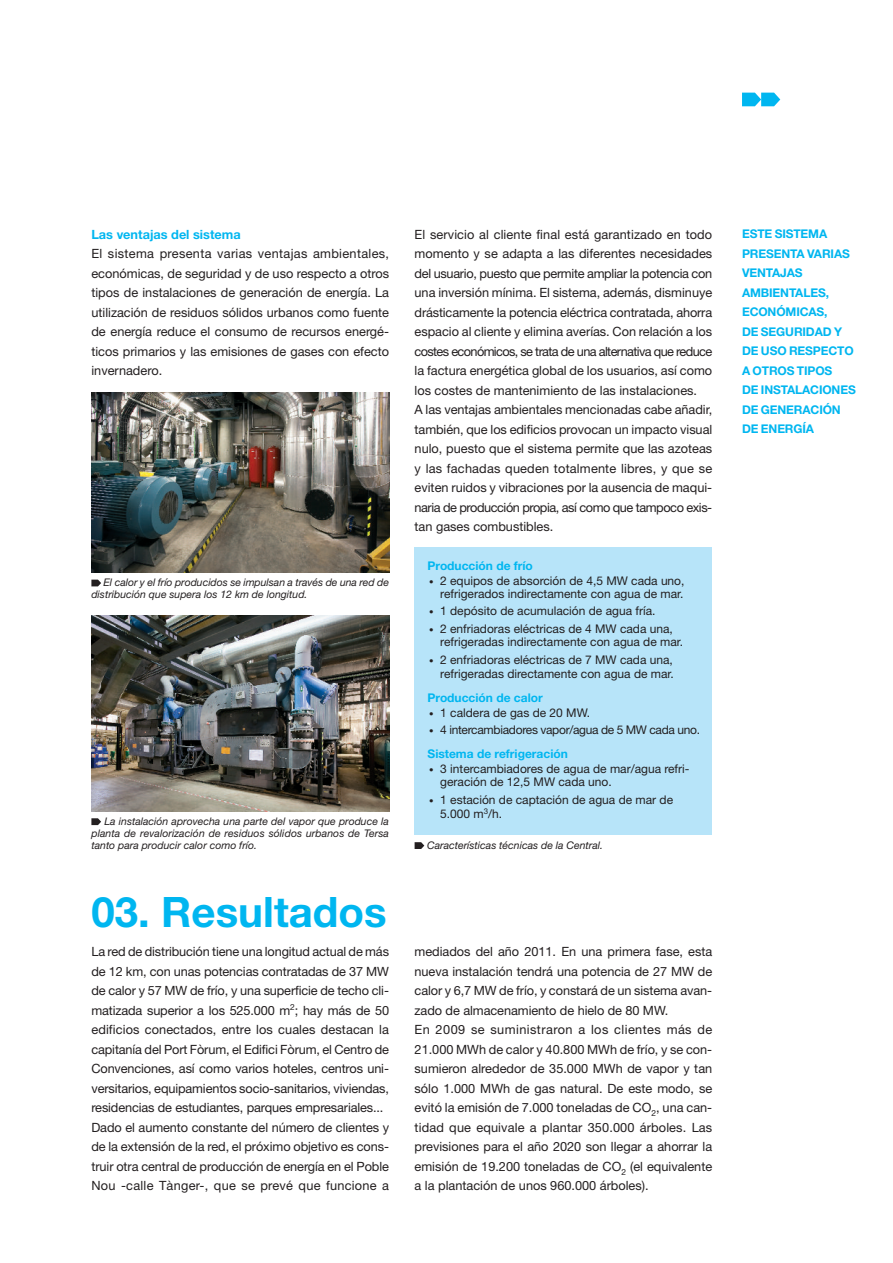
<style>
.page{position:relative;width:893px;height:1263px;background:#fff}
.page>*{position:absolute;margin:0;border:0;box-sizing:border-box;transform-origin:0 0}
.t1{font:700 42px "Helvetica Neue";color:#00b6f0}
.t2{font:12.75px/19.5px "Helvetica Neue";letter-spacing:-.005em;color:#231f20}
.t3{font:700 12.75px "Helvetica Neue";color:#00b6f0}
.t4{font:12px/13.5px "Helvetica Neue";color:#231f20}
.t5{font:700 12px/19.5px "Helvetica Neue";letter-spacing:-.01em;color:#00b6f0}
.t6{font:12px/24px "Helvetica Neue";letter-spacing:-.025em;color:#231f20}
.t7{font:italic 10.5px/12px "Helvetica Neue";color:#231f20}
.s1{font-size:9px}
.s2{font-weight:700;color:#00b6f0}
</style>
<div class="page">
<div style="left:415px;top:548px;width:297px;height:287px;background:#b7e4f9"></div>
<svg style="left:742px;top:93px;width:38px;height:13px"></svg>
<svg style="left:91px;top:580px;width:10px;height:6px"></svg>
<svg style="left:415px;top:842px;width:9px;height:7px"></svg>
<svg style="left:91px;top:818px;width:10px;height:7px"></svg>
<img style="left:91px;top:392px;width:298px;height:181px">
<img style="left:91px;top:615px;width:298px;height:197px">
<p class="t3" style="left:91px;top:230px;width:151px">Las ventajas del sistema</p>
<p class="t2" style="left:91px;top:245px;width:299px;text-align:justify">El sistema presenta varias ventajas ambientales, económicas, de seguridad y de uso respecto a otros tipos de instalaciones de generación de energía. La utilización de residuos sólidos urbanos como fuente de energía reduce el consumo de recursos energé&shy;ticos primarios y las emisiones de gases con efecto invernadero.</p>
<p class="t7" style="left:91px;top:578px;width:299px;text-indent:12px">El calor y el frío producidos se impulsan a través de una red de distribución que supera los 12 km de longitud.</p>
<p class="t7" style="left:91px;top:816px;width:299px;text-align:justify;text-indent:13px">La instalación aprovecha una parte del vapor que produce la planta de revalorización de residuos sólidos urbanos de Tersa tanto para producir calor como frío.</p>
<h1 class="t1" style="left:91px;top:896px;width:297px">03. Resultados</h1>
<p class="t2" style="left:91px;top:943px;width:299px">La red de distribución tiene una longitud actual de más de 12 km, con unas potencias contratadas de 37 MW de calor y 57 MW de frío, y una superficie de techo cli&shy;matizada superior a los 525.000 m<sup>2</sup>; hay más de 50 edificios conectados, entre los cuales destacan la capitanía del Port Fòrum, el Edifici Fòrum, el Centro de Convenciones, así como varios hoteles, centros uni&shy;versitarios, equipamientos socio-sanitarios, viviendas, residencias de estudiantes, parques empresariales...<br>Dado el aumento constante del número de clientes y de la extensión de la red, el próximo objetivo es cons&shy;truir otra central de producción de energía en el Poble Nou -calle Tànger-, que se prevé que funcione a</p>
<p class="t2" style="left:415px;top:226px;width:299px">El servicio al cliente final está garantizado en todo momento y se adapta a las diferentes necesidades del usuario, puesto que permite ampliar la potencia con una inversión mínima. El sistema, además, disminuye drásticamente la potencia eléctrica contratada, ahorra espacio al cliente y elimina averías. Con relación a los costes económicos, se trata de una alternativa que reduce la factura energética global de los usuarios, así como los costes de mantenimiento de las instalaciones.<br>A las ventajas ambientales mencionadas cabe añadir, también, que los edificios provocan un impacto visual nulo, puesto que el sistema permite que las azoteas y las fachadas queden totalmente libres, y que se eviten ruidos y vibraciones por la ausencia de maqui&shy;naria de producción propia, así como que tampoco exis&shy;tan gases combustibles.</p>
<p class="t5" style="left:428px;top:557px;width:107px">Producción de frío</p>
<p class="t4" style="left:429px;top:575px;width:257px;text-align:right"><span class="s1">•</span> 2 equipos de absorción de 4,5 MW cada uno, refrigerados indirectamente con agua de mar.</p>
<p class="t4" style="left:429px;top:605px;width:228px"><span class="s1">•</span> 1 depósito de acumulación de agua fría.</p>
<p class="t4" style="left:440px;top:623px;width:244px;text-indent:-11px"><span class="s1">•</span> 2 enfriadoras eléctricas de 4 MW cada una, refrigeradas indirectamente con agua de mar.</p>
<p class="t4" style="left:429px;top:655px;width:246px;text-align:right"><span class="s1">•</span> 2 enfriadoras eléctricas de 7 MW cada una, refrigeradas directamente con agua de mar.</p>
<p class="t5" style="left:428px;top:689px;width:117px">Producción de calor</p>
<p class="t4" style="left:429px;top:707px;width:163px"><span class="s1">•</span> 1 caldera de gas de 20 MW.</p>
<p class="t6" style="left:428px;top:718px;width:274px"><span class="s1">•</span> 4 intercambiadores vapor/agua de 5 MW cada uno.<br><span class="s2">Sistema de refrigeración</span></p>
<p class="t4" style="left:440px;top:763px;width:251px;text-indent:-11px"><span class="s1">•</span> 3 intercambiadores de agua de mar/agua refri&shy;geración de 12,5 MW cada uno.</p>
<p class="t4" style="left:440px;top:794px;width:234px;text-indent:-11px"><span class="s1">•</span> 1 estación de captación de agua de mar de<br>5.000 m<sup>3</sup>/h.</p>
<p class="t7" style="left:427px;top:840px;width:177px">Características técnicas de la Central.</p>
<p class="t2" style="left:415px;top:943px;width:299px">mediados del año 2011. En una primera fase, esta nueva instalación tendrá una potencia de 27 MW de calor y 6,7 MW de frío, y constará de un sistema avan&shy;zado de almacenamiento de hielo de 80 MW.<br>En 2009 se suministraron a los clientes más de 21.000 MWh de calor y 40.800 MWh de frío, y se con&shy;sumieron alrededor de 35.000 MWh de vapor y tan sólo 1.000 MWh de gas natural. De este modo, se evitó la emisión de 7.000 toneladas de CO<sub>2</sub>, una can&shy;tidad que equivale a plantar 350.000 árboles. Las previsiones para el año 2020 son llegar a ahorrar la emisión de 19.200 toneladas de CO<sub>2</sub> (el equivalente a la plantación de unos 960.000 árboles).</p>
<p class="t5" style="left:742px;top:225px;width:115px">ESTE SISTEMA<br>PRESENTA VARIAS<br>VENTAJAS<br>AMBIENTALES,<br>ECONÓMICAS,<br>DE SEGURIDAD Y<br>DE USO RESPECTO<br>A OTROS TIPOS<br>DE INSTALACIONES<br>DE GENERACIÓN<br>DE ENERGÍA</p>
</div>
